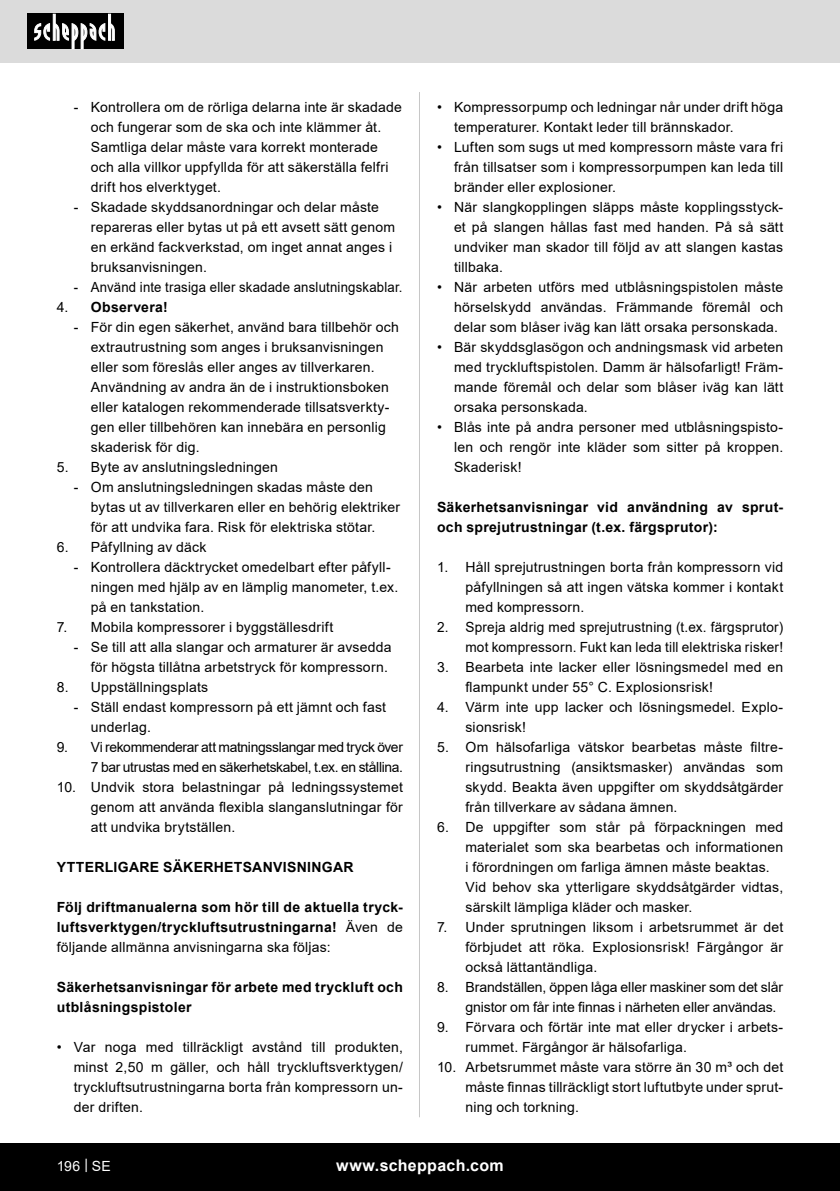
<style>
.page{position:relative;width:840px;height:1191px;background:#fff}
.page>*{position:absolute;margin:0;border:0;box-sizing:border-box;transform-origin:0 0}
.t1{font:700 16px "Arial";letter-spacing:.02em;color:#fff}
.Basiseinstellung{font:14px/20px "Arial";letter-spacing:.015em;color:#000;text-align:justify}
.Subheadline{font:700 14px/20px "Arial";letter-spacing:.025em;color:#000}
.Basiseinstellung-2{font:14px/20px "Arial";letter-spacing:-.025em;color:#000;text-align:right}
.Basiseinstellung-3{font:14px/20px "Arial";letter-spacing:-.005em;color:#000}
.Basiseinstellung-4{font:14px "Arial";letter-spacing:.015em;color:#000;scale:.94 1}
.t2{font:14px "Arial";color:#fff}
.s1{font-weight:400}
</style>
<div class="page">
<div style="left:0;top:0;width:839px;height:63px;background:#dbdbdb"></div>
<div style="left:0;top:1143px;width:839px;height:48px;background:#000"></div>
<div style="left:27px;top:14px;width:96px;height:35px;background:#000"></div>
<svg style="left:34px;top:14px;width:81px;height:35px"></svg>
<hr style="left:419px;top:92px;width:1px;height:1025px;background:#c7c7c7">
<p class="Basiseinstellung" style="left:91px;top:97px;width:312px;text-align:left;text-indent:-17px">- Kontrollera om de rörliga delarna inte är skadade och fungerar som de ska och inte klämmer åt.<br>Samtliga delar måste vara korrekt monterade och alla villkor uppfyllda för att säkerställa felfri drift hos elverktyget.</p>
<p class="Basiseinstellung" style="left:91px;top:197px;width:305px;text-align:left;text-indent:-17px">- Skadade skyddsanordningar och delar måste repareras eller bytas ut på ett avsett sätt genom en erkänd fackverkstad, om inget annat anges i bruksanvisningen.</p>
<p class="Basiseinstellung-4" style="left:74px;top:277px;width:351px">- Använd inte trasiga eller skadade anslutningskablar.</p>
<p class="Subheadline" style="left:57px;top:297px;width:112px"><span class="s1">4.</span> Observera!</p>
<p class="Basiseinstellung" style="left:91px;top:317px;width:309px;text-align:left;text-indent:-17px">- För din egen säkerhet, använd bara tillbehör och extrautrustning som anges i bruksanvisningen eller som föreslås eller anges av tillverkaren.<br>Användning av andra än de i instruktionsboken eller katalogen rekommenderade tillsatsverkty&shy;gen eller tillbehören kan innebära en personlig skaderisk för dig.</p>
<p class="Basiseinstellung" style="left:57px;top:457px;width:223px">5. Byte av anslutningsledningen</p>
<p class="Basiseinstellung" style="left:91px;top:477px;width:310px;text-align:left;text-indent:-17px">- Om anslutningsledningen skadas måste den bytas ut av tillverkaren eller en behörig elektriker för att undvika fara. Risk för elektriska stötar.</p>
<p class="Basiseinstellung" style="left:57px;top:537px;width:151px">6. Påfyllning av däck</p>
<p class="Basiseinstellung" style="left:91px;top:557px;width:309px;text-align:left;text-indent:-17px">- Kontrollera däcktrycket omedelbart efter påfyll&shy;ningen med hjälp av en lämplig manometer, t.ex. på en tankstation.</p>
<p class="Basiseinstellung" style="left:57px;top:617px;width:278px">7. Mobila kompressorer i byggställesdrift</p>
<p class="Basiseinstellung" style="left:74px;top:637px;width:319px;text-align:right">- Se till att alla slangar och armaturer är avsedda för högsta tillåtna arbetstryck för kompressorn.</p>
<p class="Basiseinstellung" style="left:57px;top:677px;width:153px">8. Uppställningsplats</p>
<p class="Basiseinstellung" style="left:91px;top:697px;width:296px;text-indent:-17px">- Ställ endast kompressorn på ett jämnt och fast underlag.</p>
<p class="Basiseinstellung-2" style="left:57px;top:737px;width:347px">9. Vi rekommenderar att matningsslangar med tryck över<br>7 bar utrustas med en säkerhetskabel, t.ex. en stållina.</p>
<p class="Basiseinstellung" style="left:91px;top:777px;width:313px;text-indent:-34px">10. Undvik stora belastningar på ledningssystemet genom att använda flexibla slanganslutningar för att undvika brytställen.</p>
<p class="Subheadline" style="left:57px;top:857px;width:298px">YTTERLIGARE SÄKERHETSANVISNINGAR</p>
<p class="Subheadline" style="left:57px;top:897px;width:347px;text-align:justify">Följ driftmanualerna som hör till de aktuella tryck&shy;luftsverktygen/tryckluftsutrustningarna! <span class="s1">Även de följande allmänna anvisningarna ska följas:</span></p>
<p class="Subheadline" style="left:57px;top:977px;width:347px">Säkerhetsanvisningar för arbete med tryckluft och utblåsningspistoler</p>
<p class="Basiseinstellung" style="left:74px;top:1037px;width:330px;text-indent:-17px">• Var noga med tillräckligt avstånd till produkten, minst 2,50 m gäller, och håll tryckluftsverktygen/ tryckluftsutrustningarna borta från kompressorn un&shy;der driften.</p>
<p class="Basiseinstellung" style="left:454px;top:97px;width:330px;text-indent:-17px">• Kompressorpump och ledningar når under drift höga temperaturer. Kontakt leder till brännskador.</p>
<p class="Basiseinstellung" style="left:454px;top:137px;width:330px;text-indent:-17px">• Luften som sugs ut med kompressorn måste vara fri från tillsatser som i kompressorpumpen kan leda till bränder eller explosioner.</p>
<p class="Basiseinstellung" style="left:454px;top:197px;width:330px;text-indent:-17px">• När slangkopplingen släpps måste kopplingsstyck&shy;et på slangen hållas fast med handen. På så sätt undviker man skador till följd av att slangen kastas tillbaka.</p>
<p class="Basiseinstellung" style="left:454px;top:277px;width:330px;text-indent:-17px">• När arbeten utförs med utblåsningspistolen måste hörselskydd användas. Främmande föremål och delar som blåser iväg kan lätt orsaka personskada.</p>
<p class="Basiseinstellung" style="left:454px;top:337px;width:330px;text-indent:-17px">• Bär skyddsglasögon och andningsmask vid arbeten med tryckluftspistolen. Damm är hälsofarligt! Främ&shy;mande föremål och delar som blåser iväg kan lätt orsaka personskada.</p>
<p class="Basiseinstellung" style="left:454px;top:417px;width:330px;text-indent:-17px">• Blås inte på andra personer med utblåsningspisto&shy;len och rengör inte kläder som sitter på kroppen.<br>Skaderisk!</p>
<p class="Subheadline" style="left:437px;top:497px;width:347px">Säkerhetsanvisningar vid användning av sprut&shy;och sprejutrustningar (t.ex. färgsprutor):</p>
<p class="Basiseinstellung" style="left:465px;top:557px;width:319px;text-indent:-28px">1. Håll sprejutrustningen borta från kompressorn vid påfyllningen så att ingen vätska kommer i kontakt med kompressorn.</p>
<p class="Basiseinstellung" style="left:437px;top:617px;width:347px;text-align:right">2. Spreja aldrig med sprejutrustning (t.ex. färgsprutor) mot kompressorn. Fukt kan leda till elektriska risker!</p>
<p class="Basiseinstellung" style="left:465px;top:657px;width:319px;text-indent:-28px">3. Bearbeta inte lacker eller lösningsmedel med en flampunkt under 55° C. Explosionsrisk!</p>
<p class="Basiseinstellung" style="left:465px;top:697px;width:319px;text-indent:-28px">4. Värm inte upp lacker och lösningsmedel. Explo&shy;sionsrisk!</p>
<p class="Basiseinstellung" style="left:465px;top:737px;width:319px;text-indent:-28px">5. Om hälsofarliga vätskor bearbetas måste filtre&shy;ringsutrustning (ansiktsmasker) användas som skydd. Beakta även uppgifter om skyddsåtgärder från tillverkare av sådana ämnen.</p>
<p class="Basiseinstellung" style="left:465px;top:817px;width:319px;text-indent:-28px">6. De uppgifter som står på förpackningen med materialet som ska bearbetas och informationen i förordningen om farliga ämnen måste beaktas.</p>
<p class="Basiseinstellung" style="left:465px;top:877px;width:319px">Vid behov ska ytterligare skyddsåtgärder vidtas, särskilt lämpliga kläder och masker.</p>
<p class="Basiseinstellung" style="left:465px;top:917px;width:319px;text-indent:-28px">7. Under sprutningen liksom i arbetsrummet är det förbjudet att röka. Explosionsrisk! Färgångor är också lättantändliga.</p>
<p class="Basiseinstellung-3" style="left:465px;top:977px;width:319px;text-indent:-28px">8. Brandställen, öppen låga eller maskiner som det slår gnistor om får inte finnas i närheten eller användas.</p>
<p class="Basiseinstellung" style="left:465px;top:1017px;width:319px;text-indent:-28px">9. Förvara och förtär inte mat eller drycker i arbets&shy;rummet. Färgångor är hälsofarliga.</p>
<p class="Basiseinstellung" style="left:465px;top:1057px;width:319px;text-indent:-28px">10. Arbetsrummet måste vara större än 30 m³ och det måste finnas tillräckligt stort luftutbyte under sprut&shy;ning och torkning.</p>
<p class="t2" style="left:57px;top:1156px;width:56px">196 | SE</p>
<p class="t1" style="left:336px;top:1154px;width:169px">www.scheppach.com</p>
</div>
